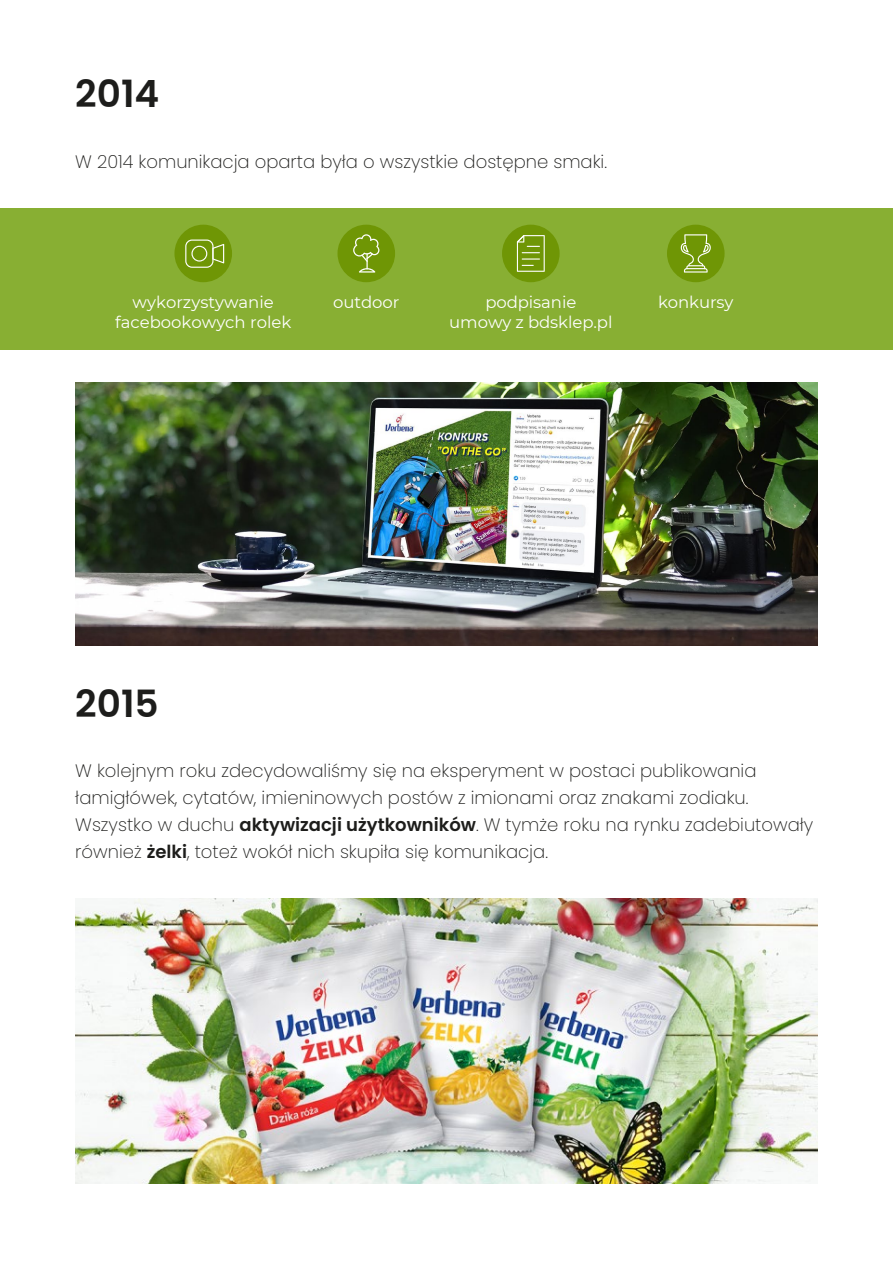
<style>
.page{position:relative;width:893px;height:1263px;background:#fff}
.page>*{position:absolute;margin:0;border:0;box-sizing:border-box;transform-origin:0 0}
.t1{font:600 37.5px "Poppins";color:#1d1d1b}
.t2{font:200 18px/27px "Poppins";color:#1d1d1b}
.t3{font:16.5px/19.8px "Montserrat";letter-spacing:-.005em;color:#fff;text-align:center}
.s1{font-weight:600}
</style>
<div class="page">
<div style="left:0;top:208px;width:893px;height:141px;background:#88af33"></div>
<img style="left:75px;top:382px;width:743px;height:264px">
<div style="left:667px;top:225px;width:58px;height:57px;background:#6f9605;border-radius:50%"></div>
<div style="left:502px;top:225px;width:58px;height:57px;background:#6f9605;border-radius:50%"></div>
<div style="left:337px;top:225px;width:58px;height:57px;background:#6f9605;border-radius:50%"></div>
<div style="left:174px;top:225px;width:58px;height:57px;background:#6f9605;border-radius:50%"></div>
<img style="left:75px;top:899px;width:743px;height:284px">
<svg style="left:185px;top:239px;width:39px;height:29px"></svg>
<svg style="left:353px;top:234px;width:26px;height:39px"></svg>
<svg style="left:517px;top:235px;width:28px;height:37px"></svg>
<svg style="left:680px;top:234px;width:31px;height:39px"></svg>
<h1 class="t1" style="left:75px;top:72px;width:86px">2014</h1>
<p class="t2" style="left:75px;top:148px;width:533px">W 2014 komunikacja oparta była o wszystkie dostępne smaki.</p>
<p class="t3" style="left:115px;top:292px;width:178px">wykorzystywanie facebookowych rolek</p>
<p class="t3" style="left:333px;top:292px;width:68px">outdoor</p>
<p class="t3" style="left:449px;top:292px;width:165px">podpisanie<br>umowy z bdsklep.pl</p>
<p class="t3" style="left:658px;top:292px;width:77px">konkursy</p>
<h1 class="t1" style="left:75px;top:682px;width:85px">2015</h1>
<p class="t2" style="left:75px;top:758px;width:739px">W kolejnym roku zdecydowaliśmy się na eksperyment w postaci publikowania łamigłówek, cytatów, imieninowych postów z imionami oraz znakami zodiaku.<br>Wszystko w duchu <span class="s1">aktywizacji użytkowników</span>. W tymże roku na rynku zadebiutowały również <span class="s1">żelki</span>, toteż wokół nich skupiła się komunikacja.</p>
</div>
